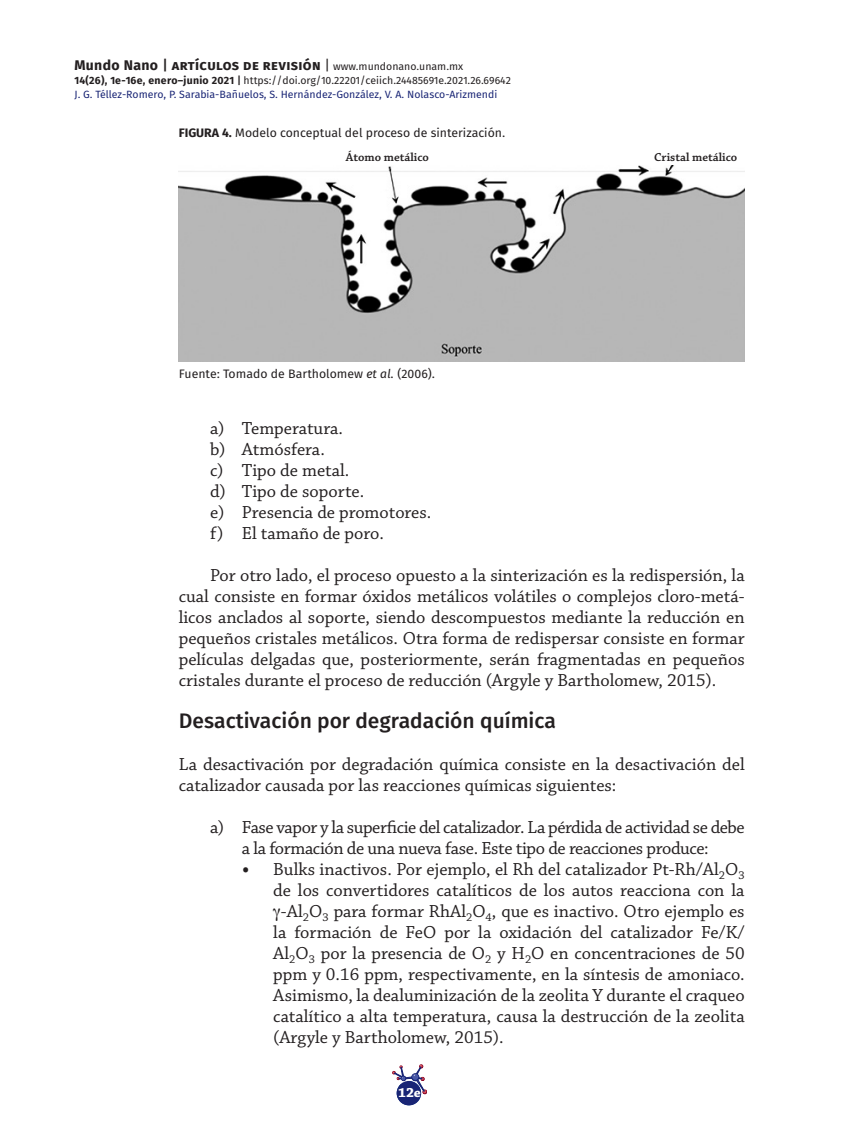
<style>
.page{position:relative;width:844px;height:1141px;background:#fff}
.page>*{position:absolute;margin:0;border:0;box-sizing:border-box;transform-origin:0 0}
.T-2{font:21px "Fira Sans OT Medium";color:#231f20}
.BT_num{font:18.38px "Chaparral Pro";color:#231f20}
.Body_Text{font:18.38px/21px "Chaparral Pro";color:#231f20;text-align:justify}
.BT_num-2{font:18.38px/21px "Chaparral Pro";letter-spacing:-.025em;color:#231f20;text-align:center}
.BT_ss{font:18.38px/21px "Chaparral Pro";color:#231f20}
.BT_num-3{font:18.38px "Cambria";color:#231f20}
.t1{font:700 14px "Fira Sans OT";letter-spacing:.025em;color:#231f20}
.t2{font:700 14px "Chaparral Pro";color:#fff}
.Pie_Figura{font:12.25px "Fira Sans OT";color:#231f20}
.Tabla{font:12.25px "Fira Sans OT";color:#231f20}
.BT_ss-2{font:600 12.25px "Chaparral Pro";color:#231f20}
.t3{font:10.5px/14px "Fira Sans OT";color:#192575}
.s1{font-family:"Fira Sans OT Medium";font-weight:400}
.s2{font-weight:400}
.s3{font-weight:400;font-size:10.5px}
.s4{font-weight:700;color:#231f20}
.s5{font-family:"Fira Sans OT Medium";color:#231f20}
.s6{color:#231f20}
.s7{font-weight:700}
.s8{font-style:italic}
</style>
<div class="page">
<svg style="left:392px;top:1065px;width:34px;height:40px"></svg>
<div style="left:396px;top:1081px;width:25px;height:24px;background:#192575;border-radius:50%"></div>
<img style="left:179px;top:166px;width:565px;height:196px">
<p class="t1" style="left:74px;top:55px;width:390px">Mundo Nano <span class="s1">|</span> artículos de revisión <span class="s2">|</span> <span class="s3">www.mundonano.unam.mx</span></p>
<p class="t3" style="left:74px;top:74px;width:438px"><span class="s4">14(26), 1e-16e, enero–junio 2021</span> <span class="s5">|</span> <span class="s6">https://doi.org/10.22201/ceiich.24485691e.2021.26.69642<br></span>J. G. Téllez-Romero, P. Sarabia-Bañuelos, S. Hernández-González, V. A. Nolasco-Arizmendi</p>
<p class="Pie_Figura" style="left:179px;top:124px;width:328px"><span class="s7">FIGURA 4.</span> Modelo conceptual del proceso de sinterización.</p>
<p class="BT_ss-2" style="left:346px;top:150px;width:84px">Átomo metálico</p>
<p class="BT_ss-2" style="left:654px;top:150px;width:84px">Cristal metálico</p>
<p class="Tabla" style="left:179px;top:365px;width:258px">Fuente: Tomado de Bartholomew <span class="s8">et al.</span> (2006).</p>
<p class="BT_num" style="left:210px;top:418px;width:134px">a) Temperatura.</p>
<p class="BT_num" style="left:210px;top:439px;width:116px">b) Atmósfera.</p>
<p class="BT_num" style="left:210px;top:460px;width:141px">c) Tipo de metal.</p>
<p class="BT_num" style="left:210px;top:481px;width:155px">d) Tipo de soporte.</p>
<p class="BT_num" style="left:210px;top:502px;width:223px">e) Presencia de promotores.</p>
<p class="BT_num" style="left:210px;top:523px;width:175px">f) El tamaño de poro.</p>
<p class="Body_Text" style="left:179px;top:565px;width:567px;text-indent:32px">Por otro lado, el proceso opuesto a la sinterización es la redispersión, la cual consiste en formar óxidos metálicos volátiles o complejos cloro-metá&shy;licos anclados al soporte, siendo descompuestos mediante la reducción en pequeños cristales metálicos. Otra forma de redispersar consiste en formar películas delgadas que, posteriormente, serán fragmentadas en pequeños cristales durante el proceso de reducción (Argyle y Bartholomew, 2015).</p>
<p class="T-2" style="left:179px;top:706px;width:379px">Desactivación por degradación química</p>
<p class="BT_ss" style="left:179px;top:754px;width:567px">La desactivación por degradación química consiste en la desactivación del catalizador causada por las reacciones químicas siguientes:</p>
<p class="BT_num-2" style="left:210px;top:817px;width:535px">a) Fase vapor y la superficie del catalizador. La pérdida de actividad se debe a la formación de una nueva fase. Este tipo de reacciones produce:</p>
<p class="BT_num-3" style="left:242px;top:858px;width:9px">⦁</p>
<p class="BT_num" style="left:273px;top:859px;width:473px">Bulks inactivos. Por ejemplo, el Rh del catalizador Pt-Rh/Al<sub>2</sub>O<sub>3</sub></p>
<p class="BT_num" style="left:273px;top:880px;width:472px">de los convertidores catalíticos de los autos reacciona con la</p>
<p class="BT_num" style="left:281px;top:901px;width:465px">-Al<sub>2</sub>O<sub>3</sub> para formar RhAl<sub>2</sub>O<sub>4</sub>, que es inactivo. Otro ejemplo es</p>
<p class="BT_num" style="left:273px;top:922px;width:472px">la formación de FeO por la oxidación del catalizador Fe/K/</p>
<p class="BT_num" style="left:273px;top:943px;width:473px">Al<sub>2</sub>O<sub>3</sub> por la presencia de O<sub>2</sub> y H<sub>2</sub>O en concentraciones de 50</p>
<p class="BT_num" style="left:273px;top:964px;width:473px">ppm y 0.16 ppm, respectivamente, en la síntesis de amoniaco.</p>
<p class="BT_num" style="left:273px;top:985px;width:473px">Asimismo, la dealuminización de la zeolita Y durante el craqueo</p>
<p class="BT_num" style="left:273px;top:1006px;width:473px">catalítico a alta temperatura, causa la destrucción de la zeolita</p>
<p class="BT_num" style="left:273px;top:1027px;width:232px">(Argyle y Bartholomew, 2015).</p>
<p class="t2" style="left:398px;top:1085px;width:24px">12e</p>
</div>
